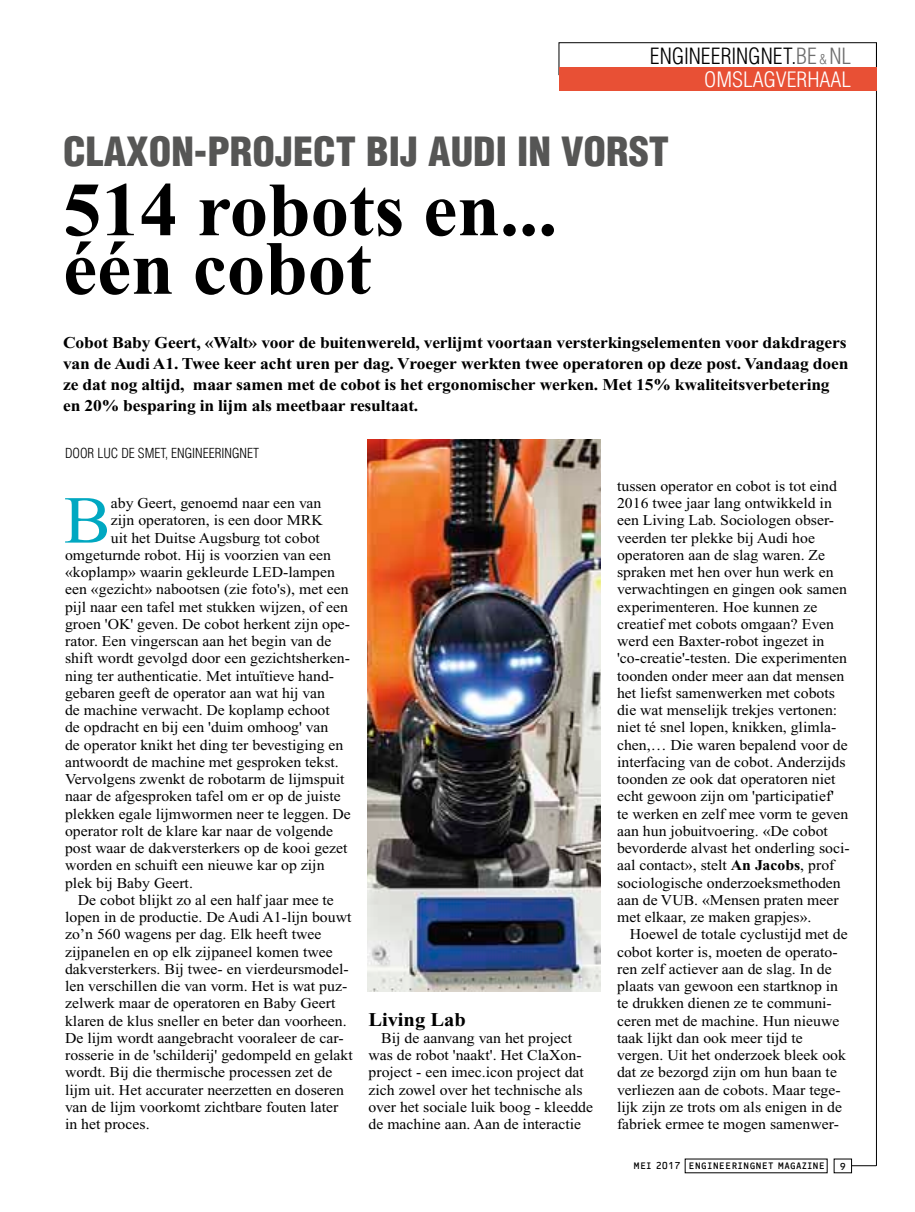
<style>
.page{position:relative;width:915px;height:1212px;background:#fff}
.page>*{position:absolute;margin:0;border:0;box-sizing:border-box;transform-origin:0 0}
.t1{font:700 76.5px/58.5px "Times New Roman";color:#000}
.t2{font:67.05px "Times New Roman";color:#00a8c1;scale:1.05 1}
.t3{font:900 condensed 39.3px "Helvetica";color:#565655}
.t4{font:300 condensed 21.9px "Helvetica";color:#000}
.t5{font:300 condensed 20.7px "Helvetica";color:#fff;scale:1.05 1}
.t6{font:700 19.5px "Times New Roman";color:#000;scale:1.05 1}
.t7{font:700 16.5px/21px "Times New Roman";letter-spacing:-.01em;color:#000;scale:1.06 1}
.t8{font:15px/17.2px "Times New Roman";color:#000;scale:1.05 1}
.t9{font:300 condensed 13.5px "Helvetica";color:#000}
.t10{font:9.75px "OCRF";color:#000}
.s1{color:#6e6e6e}
.s2{font-size:13.05px;color:#6e6e6e}
.s3{font-weight:700}
</style>
<div class="page">
<hr style="left:875px;top:44px;width:1px;height:1122px;background:#000">
<svg style="left:851px;top:1165px;width:24px;height:1px"></svg>
<div style="left:558px;top:67px;width:318px;height:24px;background:#e85035"></div>
<img style="left:368px;top:439px;width:232px;height:552px">
<h3 class="t4" style="left:649px;top:43px;width:203px">ENGINEERINGNET.<span class="s1">BE</span> <span class="s2">&amp;</span> <span class="s1">NL</span></h3>
<h3 class="t3" style="left:63px;top:127px;width:607px">CLAXON-PROJECT BIJ AUDI IN VORST</h3>
<h1 class="t1" style="left:63px;top:181px;width:495px">514 robots en... één cobot</h1>
<h3 class="t5" style="left:704px;top:67px;width:141px">OMSLAGVERHAAL</h3>
<p class="t7" style="left:63px;top:332px;width:742px">Cobot Baby Geert, «Walt» voor de buitenwereld, verlijmt voortaan versterkingselementen voor dakdragers van de Audi A1. Twee keer acht uren per dag. Vroeger werkten twee operatoren op deze post. Vandaag doen ze dat nog altijd, maar samen met de cobot is het ergonomischer werken. Met 15% kwaliteitsverbetering en 20% besparing in lijm als meetbaar resultaat.</p>
<p class="t9" style="left:65px;top:446px;width:16px">DOOR</p>
<p class="t9" style="left:97px;top:446px;width:87px">LUC DE SMET, ENGINEERINGNE</p>
<p class="t9" style="left:253px;top:446px;width:7px">T</p>
<h2 class="t2" style="left:64px;top:484px;width:46px">B</h2>
<p class="t8" style="left:111px;top:494px;width:202px">aby Geert, genoemd naar een van</p>
<p class="t8" style="left:617px;top:477px;width:223px">tussen operator en cobot is tot eind 2016 twee jaar lang ontwikkeld in een Living Lab. Sociologen obser&shy;veerden ter plekke bij Audi hoe operatoren aan de slag waren. Ze spraken met hen over hun werk en verwachtingen en gingen ook samen experimenteren. Hoe kunnen ze creatief met cobots omgaan? Even werd een Baxter-robot ingezet in 'co-creatie'-testen. Die experimenten toonden onder meer aan dat mensen het liefst samenwerken met cobots die wat menselijk trekjes vertonen: niet té snel lopen, knikken, glimla&shy;chen,… Die waren bepalend voor de interfacing van de cobot. Anderzijds toonden ze ook dat operatoren niet echt gewoon zijn om 'participatief'<br>te werken en zelf mee vorm te geven aan hun jobuitvoering. «De cobot bevorderde alvast het onderling soci&shy;aal contact», stelt <span class="s3">An Jacobs</span>, prof sociologische onderzoeksmethoden aan de VUB. «Mensen praten meer met elkaar, ze maken grapjes».</p>
<p class="t8" style="left:617px;top:926px;width:221px;text-indent:13px">Hoewel de totale cyclustijd met de cobot korter is, moeten de operato&shy;ren zelf actiever aan de slag. In de plaats van gewoon een startknop in te drukken dienen ze te communi&shy;ceren met de machine. Hun nieuwe taak lijkt dan ook meer tijd te vergen. Uit het onderzoek bleek ook dat ze bezorgd zijn om hun baan te verliezen aan de cobots. Maar tege&shy;lijk zijn ze trots om als enigen in de fabriek ermee te mogen samenwer-</p>
<p class="t8" style="left:111px;top:512px;width:203px">zijn operatoren, is een door MRK</p>
<p class="t8" style="left:111px;top:529px;width:201px">uit het Duitse Augsburg tot cobot</p>
<p class="t8" style="left:65px;top:546px;width:255px">omgeturnde robot. Hij is voorzien van een</p>
<p class="t8" style="left:65px;top:563px;width:258px">«koplamp» waarin gekleurde LED-lampen</p>
<p class="t8" style="left:65px;top:581px;width:271px">een «gezicht» nabootsen (zie foto's), met een</p>
<p class="t8" style="left:65px;top:598px;width:271px">pijl naar een tafel met stukken wijzen, of een</p>
<p class="t8" style="left:65px;top:615px;width:273px">groen 'OK' geven. De cobot herkent zijn ope-</p>
<p class="t8" style="left:65px;top:632px;width:255px">rator. Een vingerscan aan het begin van de</p>
<p class="t8" style="left:65px;top:650px;width:273px">shift wordt gevolgd door een gezichtsherken-</p>
<p class="t8" style="left:65px;top:667px;width:258px">ning ter authenticatie. Met intuïtieve hand-</p>
<p class="t8" style="left:65px;top:684px;width:249px">gebaren geeft de operator aan wat hij van</p>
<p class="t8" style="left:65px;top:701px;width:253px">de machine verwacht. De koplamp echoot</p>
<p class="t8" style="left:65px;top:719px;width:252px">de opdracht en bij een 'duim omhoog' van</p>
<p class="t8" style="left:65px;top:736px;width:266px">de operator knikt het ding ter bevestiging en</p>
<p class="t8" style="left:65px;top:753px;width:262px">antwoordt de machine met gesproken tekst.</p>
<p class="t8" style="left:65px;top:770px;width:267px">Vervolgens zwenkt de robotarm de lijmspuit</p>
<p class="t8" style="left:65px;top:788px;width:264px">naar de afgesproken tafel om er op de juiste</p>
<p class="t8" style="left:65px;top:805px;width:274px">plekken egale lijmwormen neer te leggen. De</p>
<p class="t8" style="left:65px;top:822px;width:257px">operator rolt de klare kar naar de volgende</p>
<p class="t8" style="left:65px;top:839px;width:270px">post waar de dakversterkers op de kooi gezet</p>
<p class="t8" style="left:65px;top:857px;width:248px">worden en schuift een nieuwe kar op zijn</p>
<p class="t8" style="left:65px;top:874px;width:123px">plek bij Baby Geert.</p>
<p class="t8" style="left:78px;top:891px;width:245px">De cobot blijkt zo al een half jaar mee te</p>
<p class="t8" style="left:65px;top:908px;width:274px">lopen in de productie. De Audi A1-lijn bouwt</p>
<p class="t8" style="left:65px;top:926px;width:245px">zo’n 560 wagens per dag. Elk heeft twee</p>
<p class="t8" style="left:65px;top:943px;width:256px">zijpanelen en op elk zijpaneel komen twee</p>
<p class="t8" style="left:65px;top:960px;width:271px">dakversterkers. Bij twee- en vierdeursmodel-</p>
<p class="t8" style="left:65px;top:977px;width:270px">len verschillen die van vorm. Het is wat puz-</p>
<p class="t8" style="left:65px;top:995px;width:259px">zelwerk maar de operatoren en Baby Geert</p>
<p class="t8" style="left:65px;top:1012px;width:269px">klaren de klus sneller en beter dan voorheen.</p>
<p class="t8" style="left:65px;top:1029px;width:266px">De lijm wordt aangebracht vooraleer de car-</p>
<p class="t8" style="left:65px;top:1046px;width:275px">rosserie in de 'schilderij' gedompeld en gelakt</p>
<p class="t8" style="left:65px;top:1064px;width:256px">wordt. Bij die thermische processen zet de</p>
<p class="t8" style="left:65px;top:1081px;width:267px">lijm uit. Het accurater neerzetten en doseren</p>
<p class="t8" style="left:65px;top:1098px;width:261px">van de lijm voorkomt zichtbare fouten later</p>
<p class="t8" style="left:65px;top:1115px;width:82px">in het proces.</p>
<h3 class="t6" style="left:368px;top:1008px;width:94px">Living Lab</h3>
<p class="t8" style="left:368px;top:1029px;width:215px;text-indent:13px">Bij de aanvang van het project was de robot 'naakt'. Het ClaXon&shy;project - een imec.icon project dat zich zowel over het technische als over het sociale luik boog - kleedde de machine aan. Aan de interactie</p>
<p class="t10" style="left:632px;top:1160px;width:193px">MEI 2017 ENGINEERINGNET MAGAZINE</p>
<p class="t10" style="left:839px;top:1160px;width:8px">9</p>
</div>
